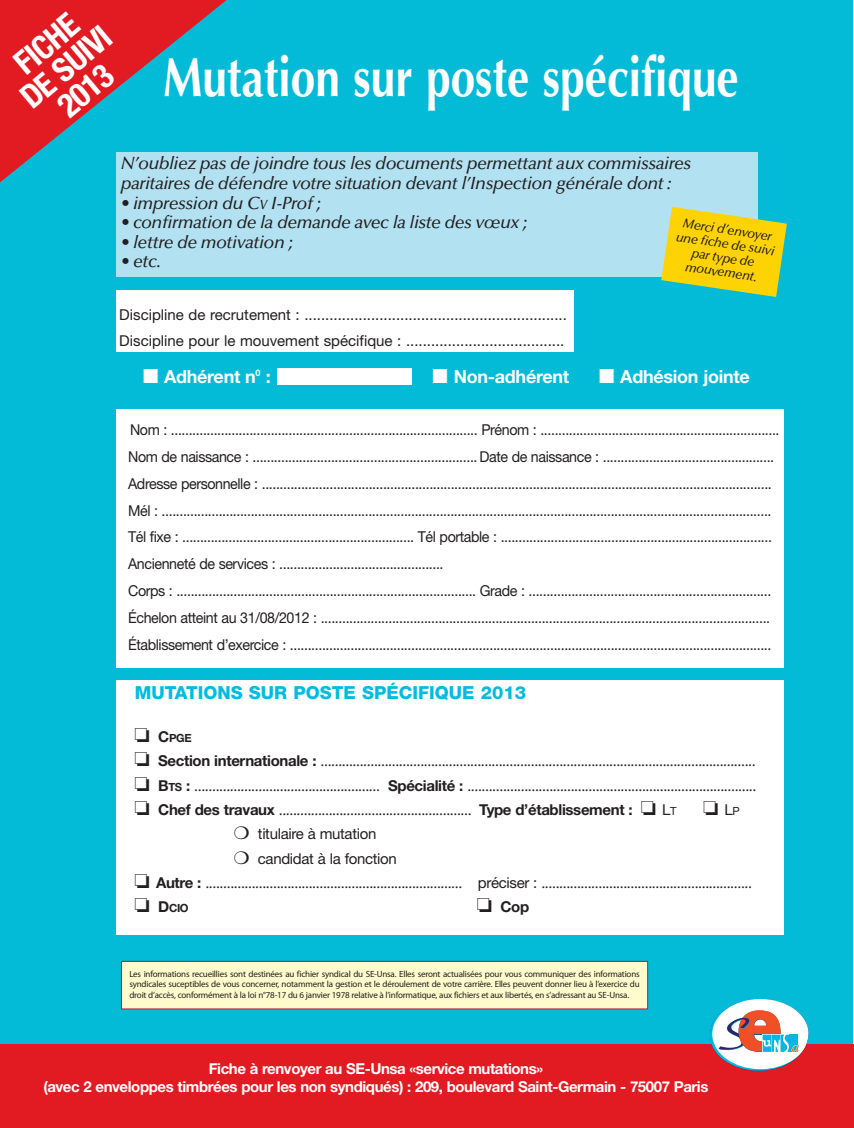
<style>
.page{position:relative;width:854px;height:1128px;background:#fff}
.page>*{position:absolute;margin:0;border:0;box-sizing:border-box;transform-origin:0 0}
.t1{font:700 55.35px "Optima LT Std";color:#fff;scale:.8 1}
.t2{font:700 condensed 33.15px/30.3px "Helvetica Neue";color:#fff;text-align:center}
.t3{font:700 21px "Helvetica Neue";color:#fff}
.t4{font:800 18px "Helvetica Neue";color:#02bbe0}
.t5{font:700 18px "Helvetica Neue";letter-spacing:-.015em;color:#fff}
.t6{font:italic 500 17.7px/19.5px "Optima LT Std";letter-spacing:-.025em;color:#231f20}
.t7{font:15px/26.7px "Helvetica Neue";letter-spacing:-.03em;color:#231f20;scale:.95 1}
.t8{font:15px "Sabon";color:#231f20;scale:.95 1}
.t9{font:15px/25.5px "Helvetica Neue";color:#231f20}
.t10{font:700 15px/18px "Helvetica Neue";letter-spacing:-.03em;color:#fff;text-align:center}
.t11{font:15px/24.3px "Helvetica Neue";letter-spacing:-.03em;color:#231f20}
.t12{font:700 15px "Helvetica Neue";color:#231f20}
.t13{font:italic 500 13.05px/28.3px "Optima LT Std";color:#231f20;text-align:center}
.t14{font:700 11.25px "Helvetica Neue";letter-spacing:-.03em;color:#231f20}
.t15{font:9px/10.5px "Myriad Pro";letter-spacing:-.02em;color:#231f20;text-align:justify}
.s1{font-size:13.35px}
.s2{font-size:18px}
.s3{font-size:15px}
.s4{font-family:"Helvetica Neue";font-weight:700}
.s5{font-family:"Helvetica Neue";font-weight:700;font-size:11.25px}
.s6{font-family:"Helvetica Neue"}
.s7{font-family:"Helvetica Neue";font-size:11.25px}
.s8{font-size:11.25px}
</style>
<div class="page">
<div style="left:0;top:0;width:852px;height:1058px;background:#03bbd7"></div>
<div style="left:0;top:1044px;width:854px;height:83px;background:#e21a21"></div>
<svg style="left:710px;top:999px;width:97px;height:71px"></svg>
<svg style="left:0;top:0;width:227px;height:183px;fill:#e21a21"></svg>
<div style="left:122px;top:961px;width:525px;height:47px;background:#fffbcc"></div>
<div style="left:121px;top:961px;width:527px;height:48px;border:1px solid #a9233d"></div>
<div style="left:116px;top:680px;width:667px;height:255px;background:#fff"></div>
<div style="left:116px;top:409px;width:667px;height:258px;background:#fff"></div>
<div style="left:116px;top:152px;width:642px;height:124px;background:#b2e2f2"></div>
<div style="left:116px;top:290px;width:458px;height:62px;background:#fff"></div>
<svg style="left:661px;top:207px;width:126px;height:90px"></svg>
<div style="left:277px;top:368px;width:134px;height:16px;background:#fff"></div>
<h2 class="t2" style="left:-5px;top:66px;width:109px;rotate:-40deg">FICHE<br>DE SUIVI<br>2013</h2>
<h1 class="t1" style="left:163px;top:55px;width:721px">Mutation sur poste spécifique</h1>
<p class="t6" style="left:121px;top:155px;width:572px">N’oubliez pas de joindre tous les documents permettant aux commissaires paritaires de défendre votre situation devant l’Inspection générale dont :</p>
<p class="t6" style="left:121px;top:194px;width:202px">• impression du C<span class="s1">V</span> I-Prof ;</p>
<p class="t6" style="left:121px;top:214px;width:408px">• confirmation de la demande avec la liste des vœux ;</p>
<p class="t6" style="left:121px;top:233px;width:173px">• lettre de motivation ;</p>
<p class="t6" style="left:121px;top:253px;width:42px">• etc.</p>
<p class="t13" style="left:684px;top:210px;width:91px;rotate:8deg">Merci d’envoyer par type de</p>
<p class="t13" style="left:687px;top:254px;width:74px;rotate:8deg">mouvement.</p>
<p class="t13" style="left:678px;top:224px;width:101px;rotate:8deg">une fiche de suivi</p>
<p class="t9" style="left:119px;top:304px;width:449px">Discipline de recrutement : ...............................................................<br>Discipline pour le mouvement spécifique : ......................................</p>
<h3 class="t3" style="left:143px;top:367px;width:428px">■ <span class="s2">Adhérent n</span><sup>0</sup> <span class="s2">:</span> ........................ ■ <span class="s2">Non-adhérent</span></h3>
<p class="t5" style="left:599px;top:370px;width:152px">■ Adhésion jointe</p>
<p class="t7" style="left:128px;top:418px;width:687px">Nom : ...................................................................................... Prénom : ...................................................................<br>Nom de naissance : ............................................................... Date de naissance : ................................................<br>Adresse personnelle : ...............................................................................................................................................<br>Mél : ...........................................................................................................................................................................<br>Tél fixe : ................................................................. Tél portable : ............................................................................<br>Ancienneté de services : ..............................................<br>Corps : .................................................................................... Grade : ....................................................................<br>Échelon atteint au 31/08/2012 : ..............................................................................................................................<br>Établissement d’exercice : .......................................................................................................................................</p>
<p class="t4" style="left:135px;top:686px;width:392px">MUTATIONS SUR POSTE SPÉCIFIQUE 2013</p>
<p class="t14" style="left:135px;top:734px;width:58px">□ <span class="s3">C</span>PGE</p>
<p class="t8" style="left:135px;top:754px;width:655px">□ <span class="s4">Section internationale :</span> ..........................................................................................................................</p>
<p class="t8" style="left:135px;top:779px;width:656px">□ <span class="s4">B</span><span class="s5">TS</span> <span class="s4">:</span> .................................................... <span class="s4">Spécialité :</span> .................................................................................</p>
<p class="t8" style="left:135px;top:803px;width:572px">□ <span class="s4">Chef des travaux</span> ...................................................... <span class="s4">Type d’établissement :</span> □ <span class="s6">L</span><span class="s7">T</span></p>
<p class="t11" style="left:703px;top:799px;width:38px">□ L<span class="s8">P</span></p>
<p class="t11" style="left:258px;top:823px;width:140px">titulaire à mutation candidat à la fonction</p>
<p class="t8" style="left:135px;top:876px;width:651px">□ <span class="s4">Autre :</span> ........................................................................ <span class="s6">préciser :</span> ...........................................................</p>
<p class="t14" style="left:135px;top:904px;width:56px">□ <span class="s3">D</span>CIO</p>
<p class="t12" style="left:477px;top:901px;width:54px">□ Cop</p>
<p class="t15" style="left:129px;top:969px;width:512px">Les informations recueillies sont destinées au fichier syndical du SE-Unsa. Elles seront actualisées pour vous communiquer des informations syndicales suceptibles de vous concerner, notamment la gestion et le déroulement de votre carrière. Elles peuvent donner lieu à l’exercice du droit d’accès, conformément à la loi n°78-17 du 6 janvier 1978 relative à l’informatique, aux fichiers et aux libertés, en s’adressant au SE-Unsa.</p>
<p class="t10" style="left:43px;top:1060px;width:666px">Fiche à renvoyer au SE-Unsa «service mutations»<br>(avec 2 enveloppes timbrées pour les non syndiqués) : 209, boulevard Saint-Germain - 75007 Paris</p>
</div>
